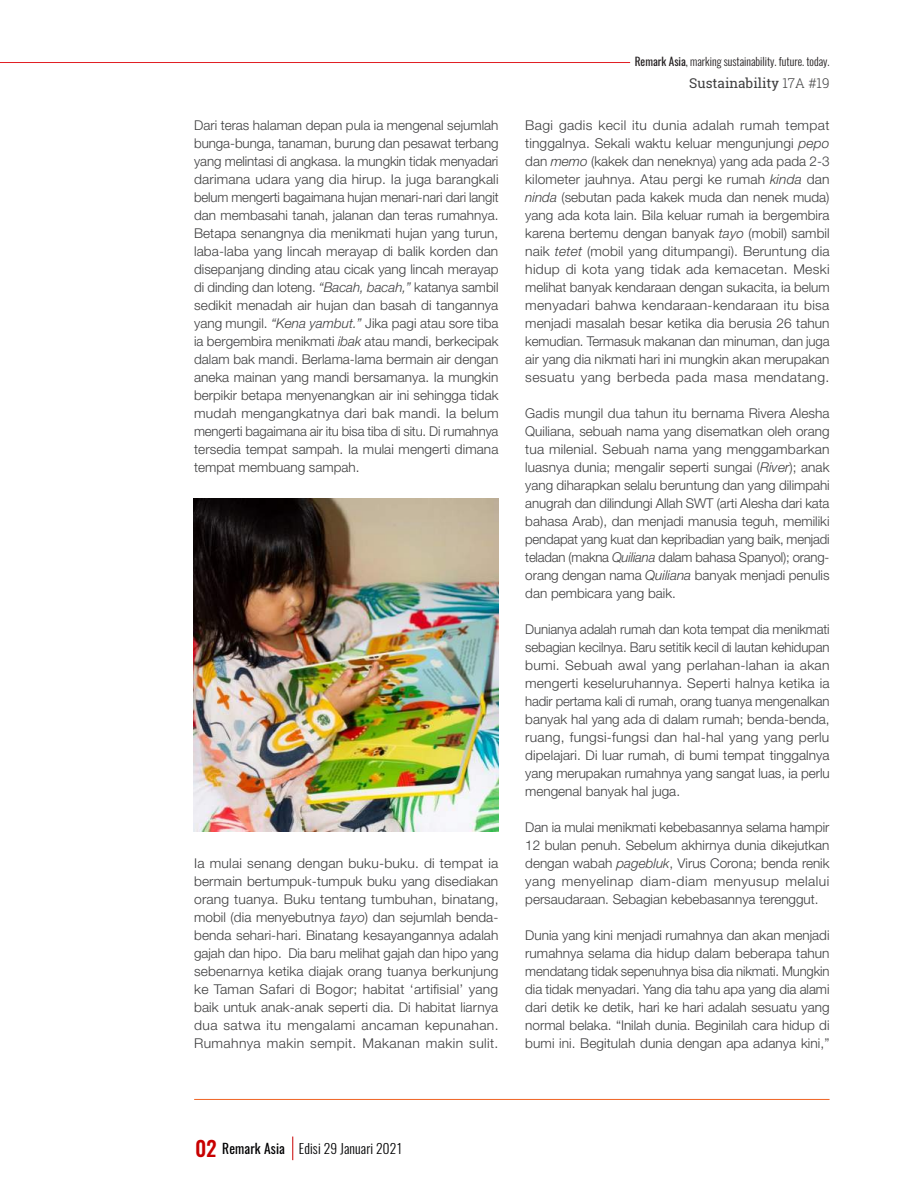
<style>
.page{position:relative;width:918px;height:1188px;background:#fff}
.page>*{position:absolute;margin:0;border:0;box-sizing:border-box;transform-origin:0 0}
.t1{font:300 13.5px/18px "Helvetica Neue LT Std";color:#3e3e3f;text-align:justify}
.t2{font:300 13.5px "Oswald";letter-spacing:.01em;color:#000002}
.t3{font:13.5px "Roboto Slab";color:#3e3e3f}
.t4{font:300 11.25px "Oswald";color:#231f20}
.s1{font-style:italic}
.s2{font-weight:400}
.s3{font-weight:300}
.s4{font-weight:500;font-size:21px;color:#c80000}
</style>
<div class="page">
<hr style="left:194px;top:1099px;width:636px;height:1px;background:#f06423">
<hr style="left:0;top:62px;width:630px;height:1px;background:#e11e23">
<svg style="left:292px;top:1137px;width:1px;height:23px"></svg>
<img style="left:193px;top:499px;width:305px;height:333px">
<p class="t1" style="left:194px;top:116px;width:306px">Dari teras halaman depan pula ia mengenal sejumlah bunga-bunga, tanaman, burung dan pesawat terbang yang melintasi di angkasa. Ia mungkin tidak menyadari darimana udara yang dia hirup. Ia juga barangkali belum mengerti bagaimana hujan menari-nari dari langit dan membasahi tanah, jalanan dan teras rumahnya.<br>Betapa senangnya dia menikmati hujan yang turun, laba-laba yang lincah merayap di balik korden dan disepanjang dinding atau cicak yang lincah merayap di dinding dan loteng. <span class="s1">“Bacah, bacah,”</span> katanya sambil sedikit menadah air hujan dan basah di tangannya yang mungil. <span class="s1">“Kena yambut.”</span> Jika pagi atau sore tiba ia bergembira menikmati <span class="s1">ibak</span> atau mandi, berkecipak dalam bak mandi. Berlama-lama bermain air dengan aneka mainan yang mandi bersamanya. Ia mungkin berpikir betapa menyenangkan air ini sehingga tidak mudah mengangkatnya dari bak mandi. Ia belum mengerti bagaimana air itu bisa tiba di situ. Di rumahnya tersedia tempat sampah. Ia mulai mengerti dimana tempat membuang sampah.</p>
<p class="t1" style="left:194px;top:854px;width:306px">Ia mulai senang dengan buku-buku. di tempat ia bermain bertumpuk-tumpuk buku yang disediakan orang tuanya. Buku tentang tumbuhan, binatang, mobil (dia menyebutnya <span class="s1">tayo</span>) dan sejumlah benda&shy;benda sehari-hari. Binatang kesayangannya adalah gajah dan hipo. Dia baru melihat gajah dan hipo yang sebenarnya ketika diajak orang tuanya berkunjung ke Taman Safari di Bogor; habitat ‘artifisial’ yang baik untuk anak-anak seperti dia. Di habitat liarnya dua satwa itu mengalami ancaman kepunahan.<br>Rumahnya makin sempit. Makanan makin sulit.</p>
<p class="t4" style="left:635px;top:54px;width:196px"><span class="s2">Remark Asia</span>, marking sustainability. future. today.</p>
<p class="t3" style="left:689px;top:74px;width:142px">Sustainability <span class="s3">17A #19</span></p>
<p class="t1" style="left:525px;top:116px;width:306px">Bagi gadis kecil itu dunia adalah rumah tempat tinggalnya. Sekali waktu keluar mengunjungi <span class="s1">pepo </span>dan <span class="s1">memo</span> (kakek dan neneknya) yang ada pada 2-3 kilometer jauhnya. Atau pergi ke rumah <span class="s1">kinda</span> dan <span class="s1">ninda</span> (sebutan pada kakek muda dan nenek muda) yang ada kota lain. Bila keluar rumah ia bergembira karena bertemu dengan banyak <span class="s1">tayo</span> (mobil) sambil naik <span class="s1">tetet</span> (mobil yang ditumpangi). Beruntung dia hidup di kota yang tidak ada kemacetan. Meski melihat banyak kendaraan dengan sukacita, ia belum menyadari bahwa kendaraan-kendaraan itu bisa menjadi masalah besar ketika dia berusia 26 tahun kemudian. Termasuk makanan dan minuman, dan juga air yang dia nikmati hari ini mungkin akan merupakan sesuatu yang berbeda pada masa mendatang.</p>
<p class="t1" style="left:525px;top:404px;width:306px">Gadis mungil dua tahun itu bernama Rivera Alesha Quiliana, sebuah nama yang disematkan oleh orang tua milenial. Sebuah nama yang menggambarkan luasnya dunia; mengalir seperti sungai (<span class="s1">River</span>); anak yang diharapkan selalu beruntung dan yang dilimpahi anugrah dan dilindungi Allah SWT (arti Alesha dari kata bahasa Arab), dan menjadi manusia teguh, memiliki pendapat yang kuat dan kepribadian yang baik, menjadi teladan (makna <span class="s1">Quiliana</span> dalam bahasa Spanyol); orang&shy;orang dengan nama <span class="s1">Quiliana</span> banyak menjadi penulis dan pembicara yang baik.</p>
<p class="t1" style="left:525px;top:620px;width:306px">Dunianya adalah rumah dan kota tempat dia menikmati sebagian kecilnya. Baru setitik kecil di lautan kehidupan bumi. Sebuah awal yang perlahan-lahan ia akan mengerti keseluruhannya. Seperti halnya ketika ia hadir pertama kali di rumah, orang tuanya mengenalkan banyak hal yang ada di dalam rumah; benda-benda, ruang, fungsi-fungsi dan hal-hal yang yang perlu dipelajari. Di luar rumah, di bumi tempat tinggalnya yang merupakan rumahnya yang sangat luas, ia perlu mengenal banyak hal juga.</p>
<p class="t1" style="left:525px;top:818px;width:306px">Dan ia mulai menikmati kebebasannya selama hampir 12 bulan penuh. Sebelum akhirnya dunia dikejutkan dengan wabah <span class="s1">pagebluk</span>, Virus Corona; benda renik yang menyelinap diam-diam menyusup melalui persaudaraan. Sebagian kebebasannya terenggut.</p>
<p class="t1" style="left:525px;top:926px;width:306px">Dunia yang kini menjadi rumahnya dan akan menjadi rumahnya selama dia hidup dalam beberapa tahun mendatang tidak sepenuhnya bisa dia nikmati. Mungkin dia tidak menyadari. Yang dia tahu apa yang dia alami dari detik ke detik, hari ke hari adalah sesuatu yang normal belaka. “Inilah dunia. Beginilah cara hidup di bumi ini. Begitulah dunia dengan apa adanya kini,”</p>
<p class="t2" style="left:195px;top:1140px;width:208px"><span class="s4">02</span> <span class="s2">Remark Asia</span> Edisi 29 Januari 2021</p>
</div>
